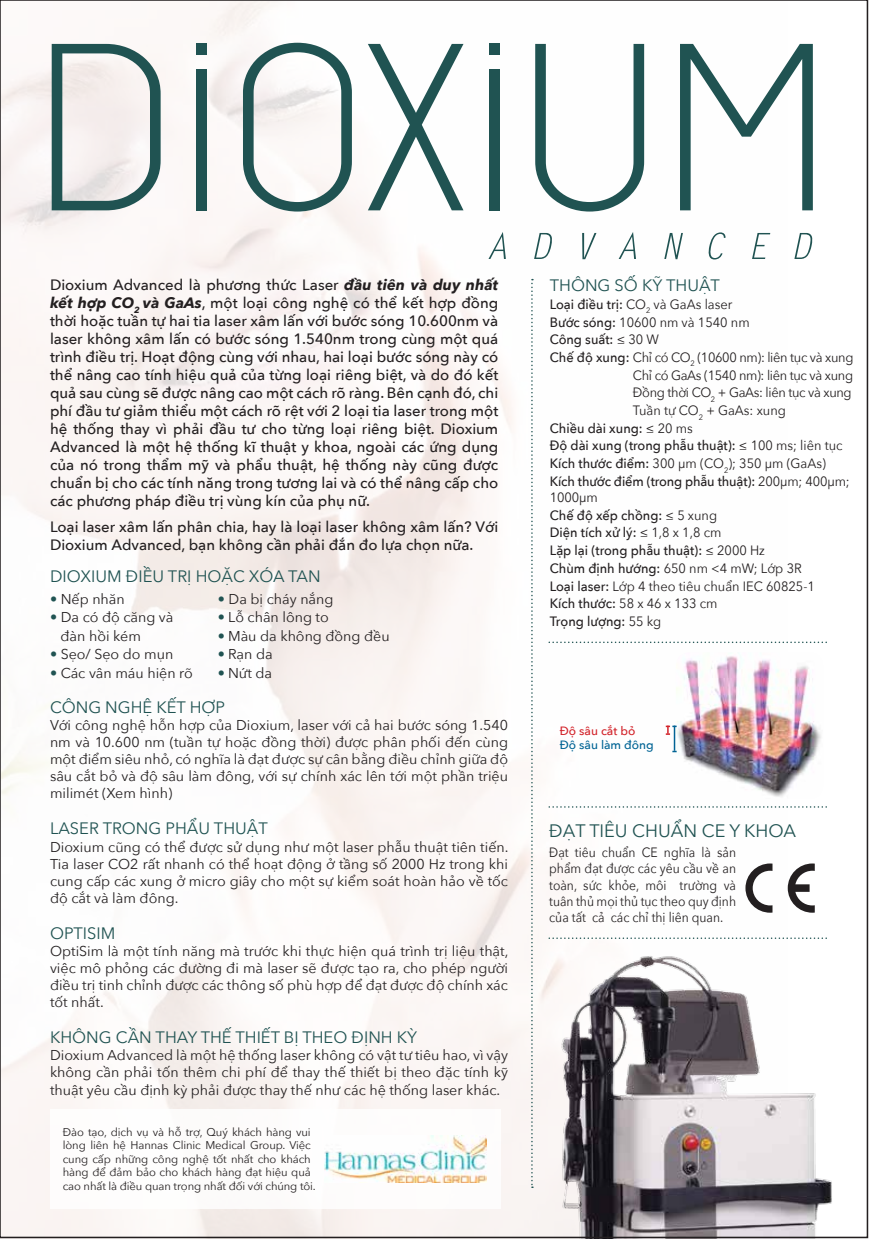
<style>
.page{position:relative;width:869px;height:1239px;background:#fff}
.page>*{position:absolute;margin:0;border:0;box-sizing:border-box;transform-origin:0 0}
.t1{font:18px "Avenir Next";color:#205352}
.t2{font:16.5px "Avenir Next";color:#205352}
.t3{font:500 15px/18px "Avenir Next";color:#231f20;text-align:justify}
.t4{font:14.25px/17.1px "Avenir Next";color:#231f20;text-align:justify}
.t5{font:500 13.5px/17.7px "Avenir Next";color:#231f20;scale:.95 1}
.t6{font:13.5px/16.2px "Avenir Next";color:#231f20;text-align:justify;scale:.9 1}
.t7{font:13.5px "Avenir Next";color:#231f20;scale:.95 1}
.t8{font:13.5px "Avenir Next";letter-spacing:-.025em;color:#231f20;scale:.95 1}
.t9{font:500 12px "Avenir Next";color:#006394}
.t10{font:500 12px "Avenir Next";color:#d2232a}
.t11{font:11.25px/13.5px "Avenir Next";letter-spacing:-.01em;color:#231f20}
.s1{font-weight:700;font-style:italic}
.s2{font-weight:700;color:#205352}
.s3{font-weight:500}
.s4{font-weight:400}
</style>
<div class="page">
<img style="left:0;top:3px;width:788px;height:1236px">
<img style="left:532px;top:937px;width:337px;height:302px">
<div style="left:50px;top:1109px;width:451px;height:100px;background:#fff"></div>
<img style="left:324px;top:1136px;width:162px;height:46px">
<svg style="left:531px;top:279px;width:2px;height:909px"></svg>
<svg style="left:549px;top:806px;width:278px;height:2px"></svg>
<svg style="left:549px;top:642px;width:278px;height:1px"></svg>
<svg style="left:549px;top:937px;width:280px;height:2px"></svg>
<svg style="left:52px;top:44px;width:109px;height:166px"></svg>
<svg style="left:243px;top:43px;width:109px;height:169px"></svg>
<svg style="left:368px;top:44px;width:95px;height:166px"></svg>
<svg style="left:535px;top:44px;width:109px;height:168px"></svg>
<svg style="left:680px;top:44px;width:133px;height:166px"></svg>
<div style="left:196px;top:69px;width:11px;height:141px;background:#205352"></div>
<div style="left:196px;top:44px;width:11px;height:11px;background:#205352"></div>
<div style="left:489px;top:44px;width:10px;height:11px;background:#205352"></div>
<div style="left:489px;top:69px;width:10px;height:141px;background:#205352"></div>
<svg style="left:488px;top:232px;width:18px;height:27px"></svg>
<svg style="left:534px;top:233px;width:18px;height:26px"></svg>
<svg style="left:582px;top:233px;width:14px;height:26px"></svg>
<svg style="left:619px;top:232px;width:17px;height:27px"></svg>
<svg style="left:664px;top:233px;width:19px;height:26px"></svg>
<svg style="left:708px;top:232px;width:18px;height:27px"></svg>
<svg style="left:752px;top:233px;width:18px;height:26px"></svg>
<svg style="left:794px;top:233px;width:18px;height:26px"></svg>
<svg style="left:745px;top:863px;width:27px;height:50px"></svg>
<svg style="left:788px;top:863px;width:27px;height:50px"></svg>
<img style="left:676px;top:652px;width:145px;height:147px">
<svg style="left:666px;top:726px;width:11px;height:26px"></svg>
<p class="t3" style="left:50px;top:275px;width:450px">Dioxium Advanced là phương thức Laser <span class="s1">đầu tiên và duy nhất kết hợp CO</span><sub>2</sub> <span class="s1">và GaAs</span>, một loại công nghệ có thể kết hợp đồng thời hoặc tuần tự hai tia laser xâm lấn với bước sóng 10.600nm và laser không xâm lấn có bước sóng 1.540nm trong cùng một quá trình điều trị. Hoạt động cùng với nhau, hai loại bước sóng này có thể nâng cao tính hiệu quả của từng loại riêng biệt, và do đó kết quả sau cùng sẽ được nâng cao một cách rõ ràng. Bên cạnh đó, chi phí đầu tư giảm thiểu một cách rõ rệt với 2 loại tia laser trong một hệ thống thay vì phải đầu tư cho từng loại riêng biệt. Dioxium Advanced là một hệ thống kĩ thuật y khoa, ngoài các ứng dụng của nó trong thẩm mỹ và phẩu thuật, hệ thống này cũng được chuẩn bị cho các tính năng trong tương lai và có thể nâng cấp cho các phương pháp điều trị vùng kín của phụ nữ.</p>
<p class="t3" style="left:50px;top:517px;width:450px">Loại laser xâm lấn phân chia, hay là loại laser không xâm lấn? Với<br>Dioxium Advanced, bạn không cần phải đắn đo lựa chọn nữa.</p>
<p class="t2" style="left:50px;top:563px;width:272px">DIOXIUM ĐIỀU TRỊ HOẶC XÓA TAN</p>
<p class="t4" style="left:50px;top:590px;width:76px"><span class="s2">•</span> Nếp nhăn</p>
<p class="t4" style="left:61px;top:607px;width:115px;line-height:18.6px;text-indent:-11px"><span class="s2">•</span> Da có độ căng và đàn hồi kém</p>
<p class="t4" style="left:50px;top:645px;width:125px"><span class="s2">•</span> Sẹo/ Sẹo do mụn</p>
<p class="t4" style="left:50px;top:664px;width:144px"><span class="s2">•</span> Các vân máu hiện rõ</p>
<p class="t4" style="left:218px;top:589px;width:117px"><span class="s2">•</span> Da bị cháy nắng</p>
<p class="t4" style="left:218px;top:608px;width:112px"><span class="s2">•</span> Lỗ chân lông to</p>
<p class="t4" style="left:218px;top:627px;width:173px"><span class="s2">•</span> Màu da không đồng đều</p>
<p class="t4" style="left:218px;top:645px;width:56px"><span class="s2">•</span> Rạn da</p>
<p class="t4" style="left:218px;top:664px;width:56px"><span class="s2">•</span> Nứt da</p>
<p class="t2" style="left:50px;top:693px;width:177px">CÔNG NGHỆ KẾT HỢP</p>
<p class="t4" style="left:50px;top:716px;width:460px">Với công nghệ hỗn hợp của Dioxium, laser với cả hai bước sóng 1.540 nm và 10.600 nm (tuần tự hoặc đồng thời) được phân phối đến cùng một điểm siêu nhỏ, có nghĩa là đạt được sự cân bằng điều chỉnh giữa độ sâu cắt bỏ và độ sâu làm đông, với sự chính xác lên tới một phần triệu milimét (Xem hình)</p>
<p class="t2" style="left:50px;top:815px;width:219px">LASER TRONG PHẨU THUẬT</p>
<p class="t4" style="left:50px;top:837px;width:460px">Dioxium cũng có thể được sử dụng như một laser phẫu thuật tiên tiến.<br>Tia laser CO2 rất nhanh có thể hoạt động ở tầng số 2000 Hz trong khi cung cấp các xung ở micro giây cho một sự kiểm soát hoàn hảo về tốc độ cắt và làm đông.</p>
<p class="t2" style="left:50px;top:919px;width:67px">OPTISIM</p>
<p class="t4" style="left:50px;top:942px;width:460px">OptiSim là một tính năng mà trước khi thực hiện quá trình trị liệu thật, việc mô phỏng các đường đi mà laser sẽ được tạo ra, cho phép người điều trị tinh chỉnh được các thông số phù hợp để đạt được độ chính xác tốt nhất.</p>
<p class="t2" style="left:50px;top:1023px;width:369px">KHÔNG CẦN THAY THẾ THIẾT BỊ THEO ĐỊNH KỲ</p>
<p class="t4" style="left:50px;top:1046px;width:460px">Dioxium Advanced là một hệ thống laser không có vật tư tiêu hao, vì vậy không cần phải tốn thêm chi phí để thay thế thiết bị theo đặc tính kỹ thuật yêu cầu định kỳ phải được thay thế như các hệ thống laser khác.</p>
<p class="t11" style="left:63px;top:1125px;width:255px">Đào tạo, dịch vụ và hỗ trợ, Quý khách hàng vui lòng liên hệ Hannas Clinic Medical Group. Việc cung cấp những công nghệ tốt nhất cho khách hàng để đảm bảo cho khách hàng đạt hiệu quả cao nhất là điều quan trọng nhất đối với chúng tôi.</p>
<p class="t2" style="left:550px;top:271px;width:172px">THÔNG SỐ KỸ THUẬT</p>
<p class="t7" style="left:550px;top:293px;width:194px"><span class="s3">Loại điều trị:</span> CO<sub>2</sub> và GaAs laser</p>
<p class="t7" style="left:550px;top:310px;width:212px"><span class="s3">Bước sóng:</span> 10600 nm và 1540 nm</p>
<p class="t5" style="left:550px;top:330px;width:116px">Công suất: <span class="s4">≤ 30 W</span></p>
<p class="t8" style="left:550px;top:346px;width:321px"><span class="s3">Chế độ xung:</span> Chỉ có CO<sub>2</sub> (10600 nm): liên tục và xung</p>
<p class="t8" style="left:633px;top:363px;width:233px">Chỉ có GaAs (1540 nm): liên tục và xung</p>
<p class="t8" style="left:633px;top:381px;width:232px">Đồng thời CO<sub>2</sub> + GaAs: liên tục và xung</p>
<p class="t7" style="left:633px;top:399px;width:163px">Tuần tự CO<sub>2</sub> + GaAs: xung</p>
<p class="t5" style="left:550px;top:419px;width:152px">Chiều dài xung: <span class="s4">≤ 20 ms</span></p>
<p class="t5" style="left:550px;top:436px;width:310px">Độ dài xung (trong phẫu thuật): <span class="s4">≤ 100 ms; liên tục</span></p>
<p class="t7" style="left:550px;top:452px;width:292px"><span class="s3">Kích thước điểm:</span> 300 μm (CO<sub>2</sub>); 350 μm (GaAs)</p>
<p class="t5" style="left:550px;top:472px;width:317px">Kích thước điểm (trong phẫu thuật): <span class="s4">200μm; 400μm;</span></p>
<p class="t5" style="left:550px;top:488px;width:281px"><span class="s4">1000μm<br></span>Chế độ xếp chồng: <span class="s4">≤ 5 xung<br></span>Diện tích xử lý: <span class="s4">≤ 1,8 x 1,8 cm<br></span>Lặp lại (trong phẫu thuật): <span class="s4">≤ 2000 Hz<br></span>Chùm định hướng: <span class="s4">650 nm &lt;4 mW; Lớp 3R<br></span>Loại laser: <span class="s4">Lớp 4 theo tiêu chuẩn IEC 60825-1<br></span>Kích thước: <span class="s4">58 x 46 x 133 cm<br></span>Trọng lượng: <span class="s4">55 kg</span></p>
<p class="t10" style="left:560px;top:720px;width:77px">Độ sâu cắt bỏ</p>
<p class="t9" style="left:560px;top:735px;width:96px">Độ sâu làm đông</p>
<p class="t1" style="left:549px;top:815px;width:248px">ĐẠT TIÊU CHUẨN CE Y KHOA</p>
<p class="t6" style="left:549px;top:844px;width:209px">Đạt tiêu chuẩn CE nghĩa là sản phẩm đạt được các yêu cầu về an toàn, sức khỏe, môi trường và tuân thủ mọi thủ tục theo quy định của tất cả các chỉ thị liên quan.</p>
</div>
